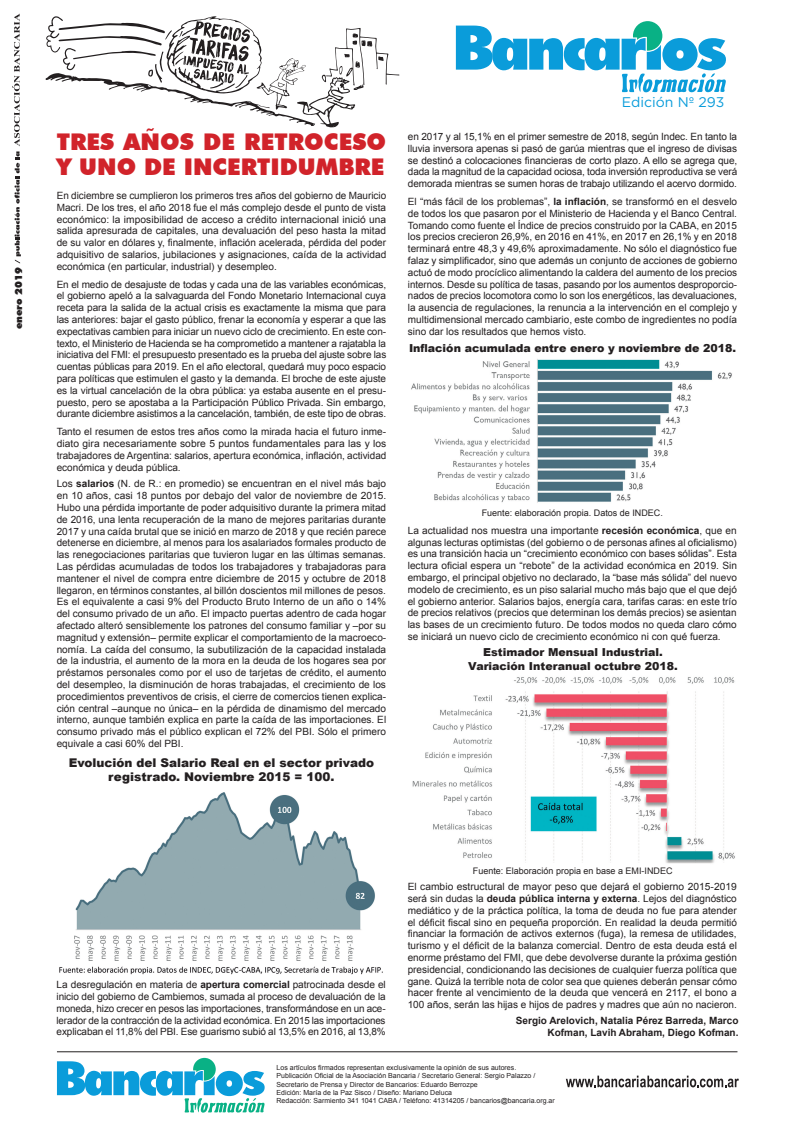
<style>
.page{position:relative;width:794px;height:1134px;background:#fff}
.page>*{position:absolute;margin:0;border:0;box-sizing:border-box;transform-origin:0 0}
.t1{font:900 23px/25px "Futura BT";color:#d1232a}
.t2{font:14px "Gotham";color:#0a9cda}
.t3{font:900 12px/14px "Arial";color:#231f20;text-align:center}
.t4{font:900 11px/14px "Arial";color:#231f20;text-align:center}
.t5{font:10px/11.8px "Arial";color:#231f20;text-align:justify}
.t6{font:700 10px/11.8px "Arial";color:#231f20;text-align:right}
.t7{font:900 10px "Futura BT";color:#231f20}
.t8{font:9px "Arial";color:#231f20}
.t9{font:7px/8.3px "Arial";color:#231f20}
.s1{font-weight:700}
</style>
<div class="page">
<svg style="left:12px;top:13px;width:9px;height:250px"></svg>
<svg style="left:456px;top:21px;width:270px;height:72px"></svg>
<img style="left:59px;top:792px;width:324px;height:183px">
<img style="left:411px;top:359px;width:321px;height:144px">
<img style="left:412px;top:677px;width:323px;height:187px">
<svg style="left:566px;top:1075px;width:173px;height:12px"></svg>
<svg style="left:57px;top:1058px;width:208px;height:55px"></svg>
<hr style="left:57px;top:1051px;width:680px;height:1px;background:#231f20">
<svg style="left:45px;top:16px;width:354px;height:111px"></svg>
<p class="t7" style="left:12px;top:329px;width:63px;rotate:-90deg">enero 2019</p>
<h1 class="t1" style="left:57px;top:129px;width:331px">TRES AÑOS DE RETROCESO<br>Y UNO DE INCERTIDUMBRE</h1>
<p class="t5" style="left:57px;top:190px;width:331px">En diciembre se cumplieron los primeros tres años del gobierno de Mauricio Macri. De los tres, el año 2018 fue el más complejo desde el punto de vista económico: la imposibilidad de acceso a crédito internacional inició una salida apresurada de capitales, una devaluación del peso hasta la mitad de su valor en dólares y, finalmente, inflación acelerada, pérdida del poder adquisitivo de salarios, jubilaciones y asignaciones, caída de la actividad económica (en particular, industrial) y desempleo.</p>
<p class="t5" style="left:57px;top:278px;width:331px">En el medio de desajuste de todas y cada una de las variables económicas, el gobierno apeló a la salvaguarda del Fondo Monetario Internacional cuya receta para la salida de la actual crisis es exactamente la misma que para las anteriores: bajar el gasto público, frenar la economía y esperar a que las expectativas cambien para iniciar un nuevo ciclo de crecimiento. En este con&shy;texto, el Ministerio de Hacienda se ha comprometido a mantener a rajatabla la iniciativa del FMI: el presupuesto presentado es la prueba del ajuste sobre las cuentas públicas para 2019. En el año electoral, quedará muy poco espacio para políticas que estimulen el gasto y la demanda. El broche de este ajuste es la virtual cancelación de la obra pública: ya estaba ausente en el presu&shy;puesto, pero se apostaba a la Participación Público Privada. Sin embargo, durante diciembre asistimos a la cancelación, también, de este tipo de obras.</p>
<p class="t5" style="left:57px;top:426px;width:331px">Tanto el resumen de estos tres años como la mirada hacia el futuro inme&shy;diato gira necesariamente sobre 5 puntos fundamentales para las y los trabajadores de Argentina: salarios, apertura económica, inflación, actividad económica y deuda pública.</p>
<p class="t5" style="left:57px;top:478px;width:331px">Los <span class="s1">salarios</span> (N. de R.: en promedio) se encuentran en el nivel más bajo en 10 años, casi 18 puntos por debajo del valor de noviembre de 2015.<br>Hubo una pérdida importante de poder adquisitivo durante la primera mitad de 2016, una lenta recuperación de la mano de mejores paritarias durante 2017 y una caída brutal que se inició en marzo de 2018 y que recién parece detenerse en diciembre, al menos para los asalariados formales producto de las renegociaciones paritarias que tuvieron lugar en las últimas semanas.<br>Las pérdidas acumuladas de todos los trabajadores y trabajadoras para mantener el nivel de compra entre diciembre de 2015 y octubre de 2018 llegaron, en términos constantes, al billón doscientos mil millones de pesos.<br>Es el equivalente a casi 9% del Producto Bruto Interno de un año o 14% del consumo privado de un año. El impacto puertas adentro de cada hogar afectado alteró sensiblemente los patrones del consumo familiar y –por su magnitud y extensión– permite explicar el comportamiento de la macroeco&shy;nomía. La caída del consumo, la subutilización de la capacidad instalada de la industria, el aumento de la mora en la deuda de los hogares sea por préstamos personales como por el uso de tarjetas de crédito, el aumento del desempleo, la disminución de horas trabajadas, el crecimiento de los procedimientos preventivos de crisis, el cierre de comercios tienen explica&shy;ción central –aunque no única– en la pérdida de dinamismo del mercado interno, aunque también explica en parte la caída de las importaciones. El consumo privado más el público explican el 72% del PBI. Sólo el primero equivale a casi 60% del PBI.</p>
<p class="t3" style="left:69px;top:755px;width:307px">Evolución del Salario Real en el sector privado registrado. Noviembre 2015 = 100.</p>
<h2 class="t2" style="left:622px;top:93px;width:104px">Edición Nº 293</h2>
<p class="t5" style="left:408px;top:131px;width:331px">en 2017 y al 15,1% en el primer semestre de 2018, según Indec. En tanto la lluvia inversora apenas si pasó de garúa mientras que el ingreso de divisas se destinó a colocaciones financieras de corto plazo. A ello se agrega que, dada la magnitud de la capacidad ociosa, toda inversión reproductiva se verá demorada mientras se sumen horas de trabajo utilizando el acervo dormido.</p>
<p class="t5" style="left:408px;top:196px;width:331px">El “más fácil de los problemas”, <span class="s1">la inflación</span>, se transformó en el desvelo de todos los que pasaron por el Ministerio de Hacienda y el Banco Central.<br>Tomando como fuente el Índice de precios construido por la CABA, en 2015 los precios crecieron 26,9%, en 2016 en 41%, en 2017 en 26,1% y en 2018 terminará entre 48,3 y 49,6% aproximadamente. No sólo el diagnóstico fue falaz y simplificador, sino que además un conjunto de acciones de gobierno actuó de modo procíclico alimentando la caldera del aumento de los precios internos. Desde su política de tasas, pasando por los aumentos desproporcio&shy;nados de precios locomotora como lo son los energéticos, las devaluaciones, la ausencia de regulaciones, la renuncia a la intervención en el complejo y multidimensional mercado cambiario, este combo de ingredientes no podía sino dar los resultados que hemos visto.</p>
<p class="t4" style="left:409px;top:340px;width:329px">Inflación acumulada entre enero y noviembre de 2018.</p>
<p class="t8" style="left:482px;top:507px;width:183px">Fuente: elaboración propia. Datos de INDEC.</p>
<p class="t5" style="left:408px;top:525px;width:331px">La actualidad nos muestra una importante <span class="s1">recesión económica</span>, que en algunas lecturas optimistas (del gobierno o de personas afines al oficialismo) es una transición hacia un “crecimiento económico con bases sólidas”. Esta lectura oficial espera un “rebote” de la actividad económica en 2019. Sin embargo, el principal objetivo no declarado, la “base más sólida” del nuevo modelo de crecimiento, es un piso salarial mucho más bajo que el que dejó el gobierno anterior. Salarios bajos, energía cara, tarifas caras: en este trío de precios relativos (precios que determinan los demás precios) se asientan las bases de un crecimiento futuro. De todos modos no queda claro cómo se iniciará un nuevo ciclo de crecimiento económico ni con qué fuerza.</p>
<p class="t4" style="left:468px;top:645px;width:211px">Estimador Mensual Industrial.<br>Variación Interanual octubre 2018.</p>
<p class="t5" style="left:57px;top:979px;width:331px">La desregulación en materia de <span class="s1">apertura comercial</span> patrocinada desde el inicio del gobierno de Cambiemos, sumada al proceso de devaluación de la moneda, hizo crecer en pesos las importaciones, transformándose en un ace&shy;lerador de la contracción de la actividad económica. En 2015 las importaciones explicaban el 11,8% del PBI. Ese guarismo subió al 13,5% en 2016, al 13,8%</p>
<p class="t8" style="left:473px;top:865px;width:201px">Fuente: Elaboración propia en base a EMI-INDEC</p>
<p class="t5" style="left:408px;top:881px;width:331px">El cambio estructural de mayor peso que dejará el gobierno 2015-2019 será sin dudas la <span class="s1">deuda pública interna y externa</span>. Lejos del diagnóstico mediático y de la práctica política, la toma de deuda no fue para atender el déficit fiscal sino en pequeña proporción. En realidad la deuda permitió financiar la formación de activos externos (fuga), la remesa de utilidades, turismo y el déficit de la balanza comercial. Dentro de esta deuda está el enorme préstamo del FMI, que debe devolverse durante la próxima gestión presidencial, condicionando las decisiones de cualquier fuerza política que gane. Quizá la terrible nota de color sea que quienes deberán pensar cómo hacer frente al vencimiento de la deuda que vencerá en 2117, el bono a 100 años, serán las hijas e hijos de padres y madres que aún no nacieron.</p>
<p class="t6" style="left:516px;top:1015px;width:224px">Sergio Arelovich, Natalia Pérez Barreda, Marco<br>Kofman, Lavih Abraham, Diego Kofman.</p>
<p class="t9" style="left:276px;top:1063px;width:280px">Los artículos firmados representan exclusivamente la opinión de sus autores.<br>Publicación Oficial de la Asociación Bancaria / Secretario General: Sergio Palazzo / Secretario de Prensa y Director de Bancarios: Eduardo Berrozpe<br>Edición: María de la Paz Sisco / Diseño: Mariano Deluca<br>Redacción: Sarmiento 341 1041 CABA / Teléfono: 41314205 / bancarios@bancaria.org.ar</p>
</div>
